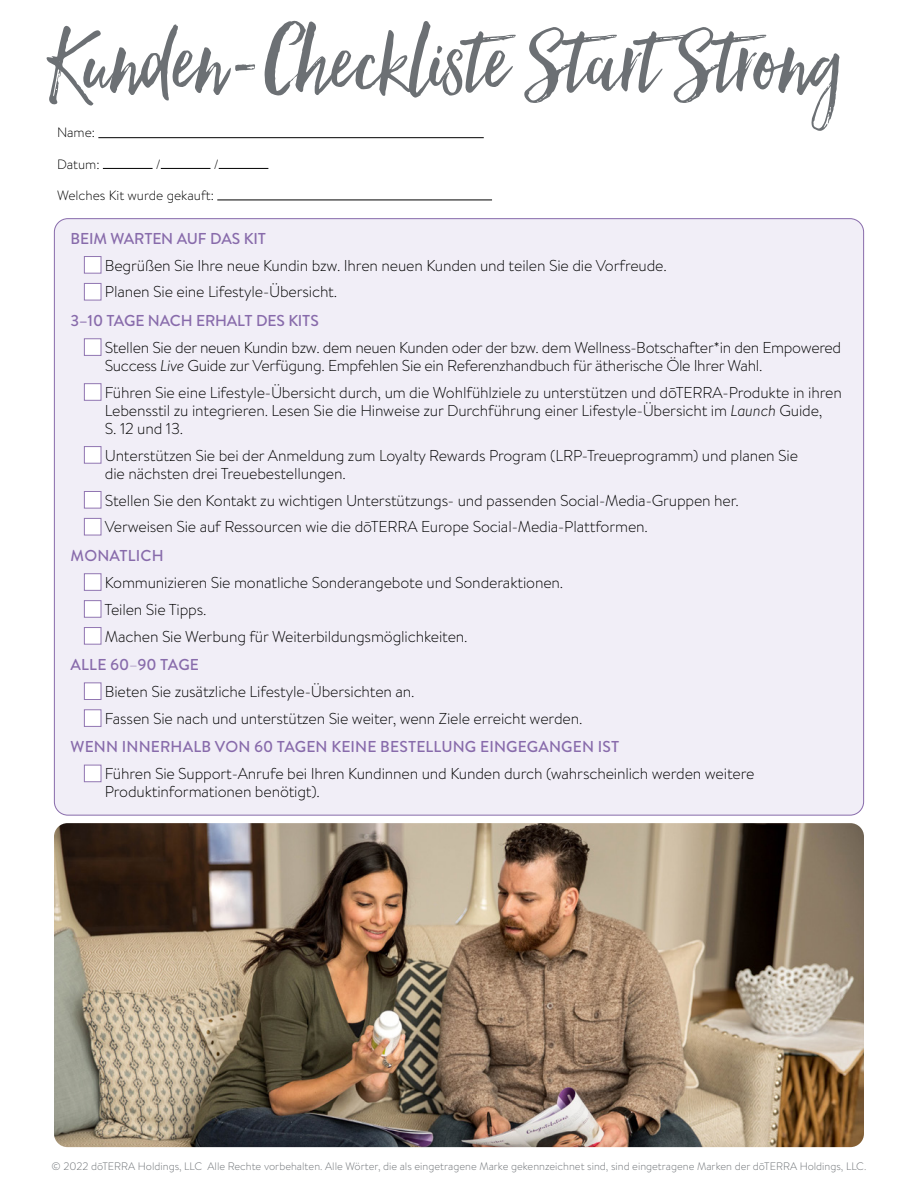
<style>
.page{position:relative;width:918px;height:1188px;background:#fff}
.page>*{position:absolute;margin:0;border:0;box-sizing:border-box;transform-origin:0 0}
.t1{font:112.5px "Hello Beautiful";color:#6c7074}
.t2{font:300 15.75px/26.8px "Brandon Text";letter-spacing:-.01em;color:#000}
.t3{font:500 15.75px "Brandon Text";letter-spacing:.01em;color:#886bab}
.t4{font:500 15.75px "Brandon Text";letter-spacing:-.01em;color:#886bab}
.t5{font:300 13.5px "Brandon Text";color:#000}
.t6{font:300 10.8px "Brandon Text";color:#6c7074}
.s1{font-style:italic}
.s2{font-weight:500;color:#886bab}
.s3{color:#886bab}
</style>
<div class="page">
<div style="left:54px;top:219px;width:810px;height:596px;background:#f1eef7;border-radius:14px"></div>
<div style="left:84px;top:256px;width:17px;height:18px;background:#fff;border:1px solid #9176b2"></div>
<div style="left:84px;top:283px;width:17px;height:17px;background:#fff;border:1px solid #9176b2"></div>
<div style="left:84px;top:338px;width:17px;height:18px;background:#fff;border:1px solid #9176b2"></div>
<div style="left:84px;top:383px;width:17px;height:18px;background:#fff;border:1px solid #9176b2"></div>
<div style="left:84px;top:446px;width:17px;height:18px;background:#fff;border:1px solid #9176b2"></div>
<div style="left:84px;top:491px;width:17px;height:18px;background:#fff;border:1px solid #9176b2"></div>
<div style="left:84px;top:518px;width:17px;height:17px;background:#fff;border:1px solid #9176b2"></div>
<div style="left:84px;top:573px;width:17px;height:18px;background:#fff;border:1px solid #9176b2"></div>
<div style="left:84px;top:600px;width:17px;height:18px;background:#fff;border:1px solid #9176b2"></div>
<div style="left:84px;top:627px;width:17px;height:18px;background:#fff;border:1px solid #9176b2"></div>
<div style="left:84px;top:682px;width:17px;height:18px;background:#fff;border:1px solid #9176b2"></div>
<div style="left:84px;top:709px;width:17px;height:18px;background:#fff;border:1px solid #9176b2"></div>
<div style="left:84px;top:765px;width:17px;height:17px;background:#fff;border:1px solid #9176b2"></div>
<hr style="left:98px;top:137px;width:386px;height:1px;background:#000">
<hr style="left:103px;top:168px;width:50px;height:1px;background:#000">
<hr style="left:161px;top:168px;width:49px;height:1px;background:#000">
<hr style="left:219px;top:168px;width:49px;height:1px;background:#000">
<hr style="left:217px;top:200px;width:275px;height:1px;background:#000">
<img style="left:54px;top:823px;width:810px;height:324px">
<h1 class="t1" style="left:50px;top:-2px;width:794px">Kunden-Checkliste Start Strong</h1>
<p class="t5" style="left:57px;top:123px;width:40px">Name:</p>
<p class="t5" style="left:57px;top:155px;width:44px">Datum:</p>
<p class="t5" style="left:156px;top:155px;width:6px">/</p>
<p class="t5" style="left:214px;top:155px;width:6px">/</p>
<p class="t5" style="left:57px;top:186px;width:159px">Welches Kit wurde gekauft:</p>
<p class="t4" style="left:70px;top:227px;width:197px">BEIM WARTEN AUF DAS KIT</p>
<p class="t2" style="left:105px;top:251px;width:563px">Begrüßen Sie Ihre neue Kundin bzw. Ihren neuen Kunden und teilen Sie die Vorfreude.<br>Planen Sie eine Lifestyle-Übersicht.</p>
<p class="t4" style="left:71px;top:310px;width:250px">3–10 TAGE NACH ERHALT DES KITS</p>
<p class="t2" style="left:105px;top:338px;width:738px;line-height:18px">Stellen Sie der neuen Kundin bzw. dem neuen Kunden oder der bzw. dem Wellness-Botschafter*in den Empowered<br>Success <span class="s1">Live</span> Guide zur Verfügung. Empfehlen Sie ein Referenzhandbuch für ätherische Öle Ihrer Wahl.</p>
<p class="t2" style="left:105px;top:383px;width:739px;line-height:18px">Führen Sie eine Lifestyle-Übersicht durch, um die Wohlfühlziele zu unterstützen und dōTERRA-Produkte in ihren<br>Lebensstil zu integrieren. Lesen Sie die Hinweise zur Durchführung einer Lifestyle-Übersicht im <span class="s1">Launch</span> Guide,<br>S. 12 und 13.</p>
<p class="t2" style="left:105px;top:446px;width:695px;line-height:18px">Unterstützen Sie bei der Anmeldung zum Loyalty Rewards Program (LRP-Treueprogramm) und planen Sie die nächsten drei Treuebestellungen.</p>
<p class="t2" style="left:105px;top:486px;width:636px">Stellen Sie den Kontakt zu wichtigen Unterstützungs- und passenden Social-Media-Gruppen her.<br>Verweisen Sie auf Ressourcen wie die dōTERRA Europe Social-Media-Plattformen.</p>
<p class="t3" style="left:71px;top:545px;width:95px">MONATLICH</p>
<p class="t2" style="left:104px;top:568px;width:460px">Kommunizieren Sie monatliche Sonderangebote und Sonderaktionen.<br>Teilen Sie Tipps.<br>Machen Sie Werbung für Weiterbildungsmöglichkeiten.</p>
<p class="t2" style="left:105px;top:651px;width:479px;text-indent:-34px"><span class="s2">ALLE 60</span><span class="s3">–</span><span class="s2">90 TAGE<br></span>Bieten Sie zusätzliche Lifestyle-Übersichten an.<br>Fassen Sie nach und unterstützen Sie weiter, wenn Ziele erreicht werden.</p>
<p class="t3" style="left:71px;top:736px;width:550px">WENN INNERHALB VON 60 TAGEN KEINE BESTELLUNG EINGEGANGEN IST</p>
<p class="t2" style="left:105px;top:764px;width:651px;line-height:18px">Führen Sie Support-Anrufe bei Ihren Kundinnen und Kunden durch (wahrscheinlich werden weitere<br>Produktinformationen benötigt).</p>
<p class="t6" style="left:52px;top:1159px;width:816px">© 2022 dōTERRA Holdings, LLC Alle Rechte vorbehalten. Alle Wörter, die als eingetragene Marke gekennzeichnet sind, sind eingetragene Marken der dōTERRA Holdings, LLC.</p>
</div>
